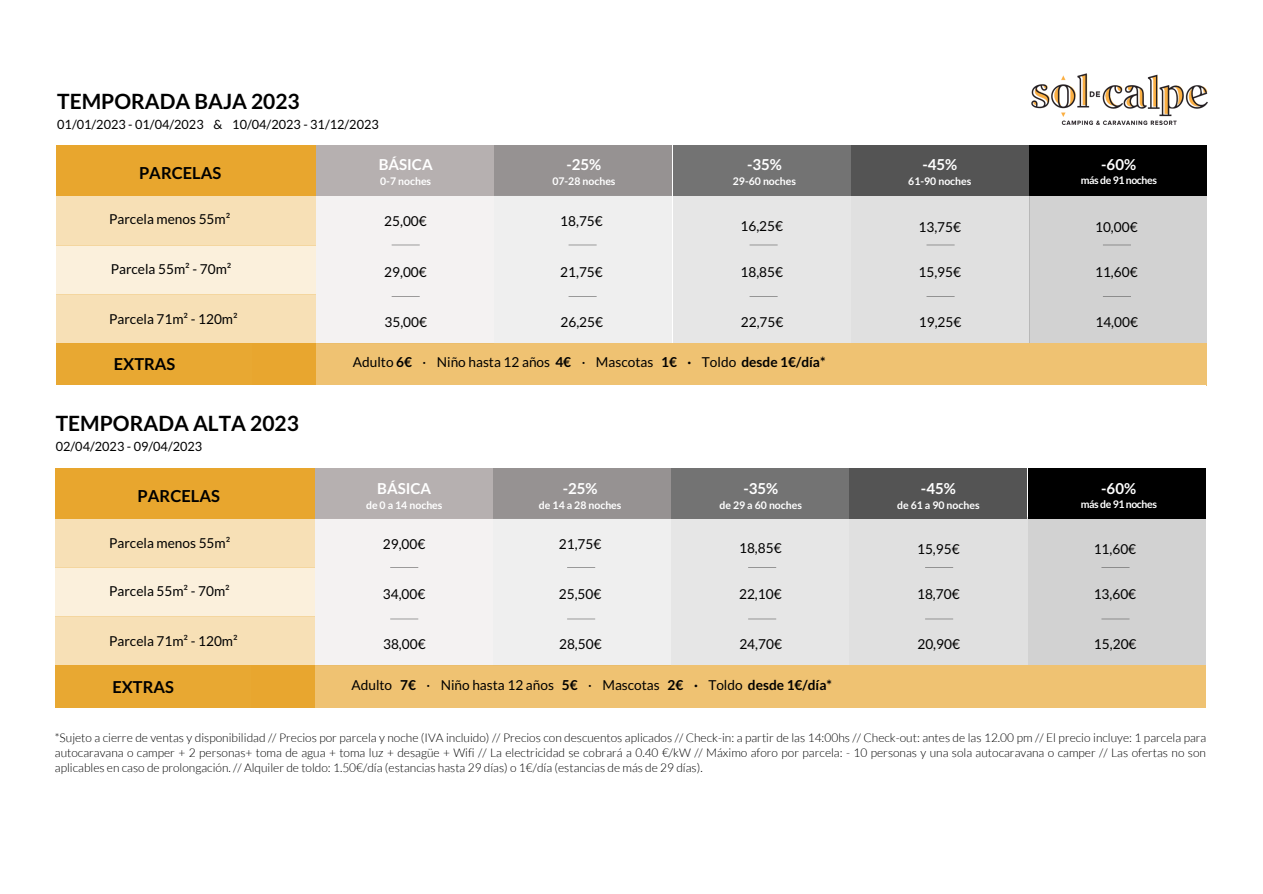
<style>
.page{position:relative;width:1263px;height:894px;background:#fff}
.page>*{position:absolute;margin:0;border:0;box-sizing:border-box;transform-origin:0 0}
.t1{font:700 21px "Lato";color:#000}
.t2{font:700 16.5px "Lato";color:#000}
.t3{font:700 16.35px "Lato";color:#000}
.t4{font:700 15px "Lato";color:#fff}
.t5{font:13.65px "Lato";color:#000}
.t6{font:12.75px "Lato";color:#000}
.t7{font:300 12px/15px "Lato";color:#000;text-align:justify}
.t8{font:700 10.5px "Lato";color:#fff}
.t9{font:700 10.5px "Lato";letter-spacing:-.035em;color:#fff}
.s1{font-weight:700}
</style>
<div class="page">
<div style="left:56px;top:145px;width:260px;height:51px;background:#e8a62e"></div>
<div style="left:316px;top:145px;width:178px;height:51px;background:#b6b0b0"></div>
<div style="left:495px;top:145px;width:177px;height:51px;background:#969292"></div>
<div style="left:673px;top:145px;width:177px;height:51px;background:#737373"></div>
<div style="left:851px;top:145px;width:178px;height:51px;background:#545454"></div>
<div style="left:1029px;top:145px;width:178px;height:51px;background:#000"></div>
<div style="left:56px;top:196px;width:260px;height:49px;background:#f7e0b6"></div>
<div style="left:56px;top:245px;width:260px;height:49px;background:#fbf0dc"></div>
<div style="left:56px;top:294px;width:260px;height:49px;background:#f7e0b6"></div>
<div style="left:316px;top:196px;width:178px;height:147px;background:#f4f2f2"></div>
<div style="left:495px;top:196px;width:177px;height:147px;background:#efefef"></div>
<div style="left:673px;top:195px;width:177px;height:147px;background:#e6e6e6"></div>
<div style="left:851px;top:195px;width:179px;height:147px;background:#e0e0e0"></div>
<div style="left:1029px;top:195px;width:178px;height:147px;background:#d2d2d2"></div>
<svg style="left:392px;top:245px;width:28px;height:1px"></svg>
<div style="left:252px;top:342px;width:955px;height:43px;background:#efc272"></div>
<div style="left:56px;top:342px;width:260px;height:43px;background:#e8a62e"></div>
<img style="left:1031px;top:74px;width:177px;height:51px">
<svg style="left:392px;top:296px;width:28px;height:1px"></svg>
<svg style="left:569px;top:245px;width:28px;height:1px"></svg>
<svg style="left:569px;top:296px;width:28px;height:1px"></svg>
<svg style="left:749px;top:245px;width:29px;height:1px"></svg>
<svg style="left:749px;top:296px;width:29px;height:1px"></svg>
<svg style="left:926px;top:245px;width:29px;height:1px"></svg>
<svg style="left:926px;top:296px;width:29px;height:1px"></svg>
<svg style="left:1103px;top:245px;width:28px;height:1px"></svg>
<svg style="left:1103px;top:296px;width:28px;height:1px"></svg>
<div style="left:55px;top:468px;width:260px;height:50px;background:#e8a62e"></div>
<div style="left:315px;top:468px;width:178px;height:50px;background:#b6b0b0"></div>
<div style="left:493px;top:468px;width:178px;height:50px;background:#969292"></div>
<div style="left:671px;top:468px;width:178px;height:50px;background:#737373"></div>
<div style="left:850px;top:468px;width:177px;height:50px;background:#545454"></div>
<div style="left:1028px;top:468px;width:177px;height:50px;background:#000"></div>
<div style="left:55px;top:518px;width:260px;height:49px;background:#f7e0b6"></div>
<div style="left:55px;top:567px;width:260px;height:50px;background:#fbf0dc"></div>
<div style="left:55px;top:616px;width:260px;height:50px;background:#f7e0b6"></div>
<div style="left:315px;top:518px;width:178px;height:147px;background:#f4f2f2"></div>
<div style="left:493px;top:518px;width:178px;height:147px;background:#efefef"></div>
<div style="left:671px;top:517px;width:178px;height:147px;background:#e6e6e6"></div>
<div style="left:849px;top:517px;width:179px;height:147px;background:#e0e0e0"></div>
<div style="left:1028px;top:517px;width:178px;height:147px;background:#d2d2d2"></div>
<svg style="left:390px;top:567px;width:28px;height:1px"></svg>
<div style="left:251px;top:665px;width:955px;height:43px;background:#efc272"></div>
<div style="left:55px;top:665px;width:260px;height:43px;background:#e8a62e"></div>
<svg style="left:390px;top:618px;width:28px;height:1px"></svg>
<svg style="left:567px;top:567px;width:28px;height:1px"></svg>
<svg style="left:567px;top:618px;width:28px;height:1px"></svg>
<svg style="left:748px;top:567px;width:28px;height:1px"></svg>
<svg style="left:748px;top:618px;width:28px;height:1px"></svg>
<svg style="left:925px;top:567px;width:28px;height:1px"></svg>
<svg style="left:925px;top:618px;width:28px;height:1px"></svg>
<svg style="left:1101px;top:567px;width:28px;height:1px"></svg>
<svg style="left:1101px;top:618px;width:28px;height:1px"></svg>
<p class="t1" style="left:57px;top:88px;width:244px">TEMPORADA BAJA 2023</p>
<p class="t6" style="left:57px;top:116px;width:323px">01/01/2023 - 01/04/2023 &amp; 10/04/2023 - 31/12/2023</p>
<p class="t2" style="left:139px;top:163px;width:84px">PARCELAS</p>
<p class="t4" style="left:379px;top:155px;width:55px">BÁSICA</p>
<p class="t8" style="left:380px;top:174px;width:52px">0-7 noches</p>
<p class="t5" style="left:109px;top:210px;width:123px">Parcela menos 55m²</p>
<p class="t5" style="left:111px;top:260px;width:122px">Parcela 55m² - 70m²</p>
<p class="t5" style="left:109px;top:310px;width:130px">Parcela 71m² - 120m²</p>
<p class="t5" style="left:384px;top:213px;width:44px">25,00€</p>
<p class="t5" style="left:384px;top:263px;width:44px">29,00€</p>
<p class="t5" style="left:385px;top:313px;width:44px">35,00€</p>
<p class="t4" style="left:566px;top:156px;width:36px">-25%</p>
<p class="t8" style="left:552px;top:174px;width:65px">07-28 noches</p>
<p class="t5" style="left:560px;top:213px;width:44px">18,75€</p>
<p class="t5" style="left:560px;top:263px;width:44px">21,75€</p>
<p class="t5" style="left:561px;top:313px;width:44px">26,25€</p>
<p class="t4" style="left:747px;top:156px;width:36px">-35%</p>
<p class="t8" style="left:733px;top:174px;width:65px">29-60 noches</p>
<p class="t5" style="left:740px;top:217px;width:44px">16,25€</p>
<p class="t5" style="left:740px;top:263px;width:44px">18,85€</p>
<p class="t5" style="left:741px;top:313px;width:44px">22,75€</p>
<p class="t3" style="left:114px;top:353px;width:63px">EXTRAS</p>
<p class="t1" style="left:56px;top:410px;width:245px">TEMPORADA ALTA 2023</p>
<p class="t6" style="left:56px;top:438px;width:148px">02/04/2023 - 09/04/2023</p>
<p class="t2" style="left:138px;top:485px;width:84px">PARCELAS</p>
<p class="t5" style="left:109px;top:534px;width:123px">Parcela menos 55m²</p>
<p class="t5" style="left:109px;top:582px;width:122px">Parcela 55m² - 70m²</p>
<p class="t5" style="left:109px;top:632px;width:130px">Parcela 71m² - 120m²</p>
<p class="t3" style="left:112px;top:676px;width:63px">EXTRAS</p>
<p class="t5" style="left:353px;top:354px;width:474px">Adulto <span class="s1">6€</span> · Niño hasta 12 años <span class="s1">4€</span> · Mascotas <span class="s1">1€ ·</span> Toldo <span class="s1">desde 1€/día*</span></p>
<p class="t4" style="left:377px;top:479px;width:55px">BÁSICA</p>
<p class="t8" style="left:366px;top:498px;width:78px">de 0 a 14 noches</p>
<p class="t5" style="left:383px;top:535px;width:44px">29,00€</p>
<p class="t5" style="left:383px;top:585px;width:44px">34,00€</p>
<p class="t5" style="left:383px;top:635px;width:44px">38,00€</p>
<p class="t4" style="left:563px;top:479px;width:36px">-25%</p>
<p class="t8" style="left:539px;top:498px;width:84px">de 14 a 28 noches</p>
<p class="t5" style="left:559px;top:535px;width:44px">21,75€</p>
<p class="t5" style="left:559px;top:585px;width:44px">25,50€</p>
<p class="t5" style="left:559px;top:635px;width:44px">28,50€</p>
<p class="t4" style="left:743px;top:479px;width:36px">-35%</p>
<p class="t8" style="left:719px;top:498px;width:84px">de 29 a 60 noches</p>
<p class="t5" style="left:739px;top:539px;width:44px">18,85€</p>
<p class="t5" style="left:739px;top:585px;width:44px">22,10€</p>
<p class="t5" style="left:739px;top:635px;width:44px">24,70€</p>
<p class="t5" style="left:351px;top:676px;width:482px">Adulto <span class="s1">7€</span> · Niño hasta 12 años <span class="s1">5€</span> · Mascotas <span class="s1">2€ ·</span> Toldo <span class="s1">desde 1€/día*</span></p>
<p class="t4" style="left:922px;top:156px;width:36px">-45%</p>
<p class="t8" style="left:908px;top:174px;width:65px">61-90 noches</p>
<p class="t5" style="left:918px;top:218px;width:44px">13,75€</p>
<p class="t5" style="left:918px;top:263px;width:44px">15,95€</p>
<p class="t5" style="left:919px;top:313px;width:44px">19,25€</p>
<p class="t4" style="left:921px;top:479px;width:36px">-45%</p>
<p class="t8" style="left:897px;top:498px;width:84px">de 61 a 90 noches</p>
<p class="t5" style="left:917px;top:540px;width:44px">15,95€</p>
<p class="t5" style="left:917px;top:585px;width:44px">18,70€</p>
<p class="t5" style="left:917px;top:635px;width:44px">20,90€</p>
<p class="t4" style="left:1101px;top:156px;width:36px">-60%</p>
<p class="t9" style="left:1081px;top:173px;width:78px">más de 91 noches</p>
<p class="t5" style="left:1095px;top:218px;width:44px">10,00€</p>
<p class="t5" style="left:1095px;top:263px;width:44px">11,60€</p>
<p class="t5" style="left:1095px;top:313px;width:44px">14,00€</p>
<p class="t4" style="left:1101px;top:479px;width:36px">-60%</p>
<p class="t9" style="left:1081px;top:497px;width:78px">más de 91 noches</p>
<p class="t5" style="left:1094px;top:540px;width:44px">11,60€</p>
<p class="t5" style="left:1094px;top:585px;width:44px">13,60€</p>
<p class="t5" style="left:1094px;top:635px;width:44px">15,20€</p>
<p class="t7" style="left:55px;top:730px;width:1153px">*Sujeto a cierre de ventas y disponibilidad // Precios por parcela y noche (IVA incluido) // Precios con descuentos aplicados // Check-in: a partir de las 14:00hs // Check-out: antes de las 12.00 pm // El precio incluye: 1 parcela para autocaravana o camper + 2 personas+ toma de agua + toma luz + desagüe + Wifi // La electricidad se cobrará a 0.40 €/kW // Máximo aforo por parcela: - 10 personas y una sola autocaravana o camper // Las ofertas no son aplicables en caso de prolongación. // Alquiler de toldo: 1.50€/día (estancias hasta 29 días) o 1€/día (estancias de más de 29 días).</p>
</div>
